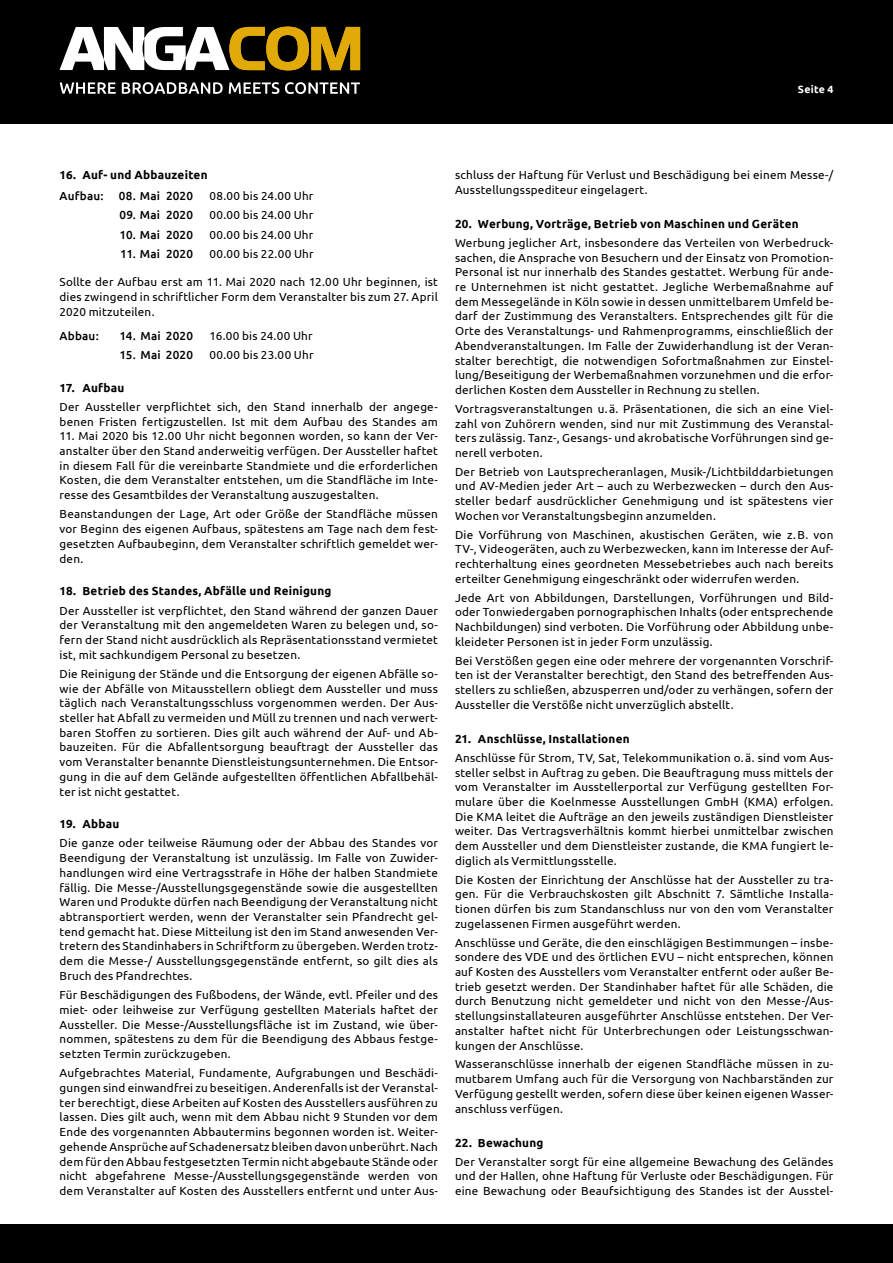
<style>
.page{position:relative;width:893px;height:1263px;background:#fff}
.page>*{position:absolute;margin:0;border:0;box-sizing:border-box;transform-origin:0 0}
.t1{font:11.7px/14.7px "Ubuntu";letter-spacing:.02em;color:#000;text-align:justify}
.t2{font:700 11.7px "Ubuntu";letter-spacing:.02em;color:#000}
.t3{font:500 11.7px "Ubuntu";letter-spacing:.015em;color:#000}
.t4{font:700 10.5px "Ubuntu";letter-spacing:.025em;color:#fff}
</style>
<div class="page">
<div style="left:0;top:1225px;width:893px;height:38px;background:#000"></div>
<div style="left:0;top:0;width:893px;height:123px;background:#000"></div>
<svg style="left:60px;top:27px;width:300px;height:44px"></svg>
<svg style="left:60px;top:82px;width:56px;height:12px"></svg>
<svg style="left:122px;top:82px;width:101px;height:12px"></svg>
<svg style="left:229px;top:82px;width:50px;height:12px"></svg>
<svg style="left:285px;top:82px;width:75px;height:12px"></svg>
<p class="t4" style="left:798px;top:83px;width:37px">Seite 4</p>
<p class="t2" style="left:60px;top:168px;width:150px">16. Auf- und Abbauzeiten</p>
<p class="t3" style="left:60px;top:188px;width:46px">Aufbau:</p>
<p class="t3" style="left:119px;top:188px;width:76px">08. Mai 2020</p>
<p class="t1" style="left:210px;top:188px;width:105px">08.00 bis 24.00 Uhr</p>
<p class="t3" style="left:119px;top:208px;width:75px">09. Mai 2020</p>
<p class="t1" style="left:210px;top:207px;width:105px">00.00 bis 24.00 Uhr</p>
<p class="t3" style="left:119px;top:227px;width:75px">10. Mai 2020</p>
<p class="t1" style="left:209px;top:227px;width:105px">00.00 bis 24.00 Uhr</p>
<p class="t3" style="left:120px;top:246px;width:74px">11. Mai 2020</p>
<p class="t1" style="left:209px;top:246px;width:106px">00.00 bis 22.00 Uhr</p>
<p class="t1" style="left:59px;top:274px;width:380px">Sollte der Aufbau erst am 11. Mai 2020 nach 12.00 Uhr beginnen, ist dies zwingend in schriftlicher Form dem Veranstalter bis zum 27. April 2020 mitzuteilen.</p>
<p class="t3" style="left:59px;top:328px;width:41px">Abbau:</p>
<p class="t3" style="left:120px;top:328px;width:75px">14. Mai 2020</p>
<p class="t1" style="left:209px;top:328px;width:105px">16.00 bis 24.00 Uhr</p>
<p class="t3" style="left:120px;top:347px;width:75px">15. Mai 2020</p>
<p class="t1" style="left:209px;top:347px;width:106px">00.00 bis 23.00 Uhr</p>
<p class="t2" style="left:59px;top:380px;width:66px">17. Aufbau</p>
<p class="t1" style="left:59px;top:399px;width:380px">Der Aussteller verpflichtet sich, den Stand innerhalb der angege&shy;benen Fristen fertigzustellen. Ist mit dem Aufbau des Standes am</p>
<p class="t1" style="left:60px;top:428px;width:380px">11. Mai 2020 bis 12.00 Uhr nicht begonnen worden, so kann der Ver&shy;anstalter über den Stand anderweitig verfügen. Der Aussteller haftet in diesem Fall für die vereinbarte Standmiete und die erforderlichen Kosten, die dem Veranstalter entstehen, um die Standfläche im Inte&shy;resse des Gesamtbildes der Veranstaltung auszugestalten.</p>
<p class="t1" style="left:60px;top:507px;width:380px">Beanstandungen der Lage, Art oder Größe der Standfläche müssen vor Beginn des eigenen Aufbaus, spätestens am Tage nach dem fest&shy;gesetzten Aufbaubeginn, dem Veranstalter schriftlich gemeldet wer&shy;den.</p>
<p class="t2" style="left:60px;top:584px;width:273px">18. Betrieb des Standes, Abfälle und Reinigung</p>
<p class="t1" style="left:60px;top:603px;width:380px">Der Aussteller ist verpflichtet, den Stand während der ganzen Dauer der Veranstaltung mit den angemeldeten Waren zu belegen und, so&shy;fern der Stand nicht ausdrücklich als Repräsentationsstand vermietet ist, mit sachkundigem Personal zu besetzen.</p>
<p class="t1" style="left:60px;top:666px;width:380px">Die Reinigung der Stände und die Entsorgung der eigenen Abfälle so&shy;wie der Abfälle von Mitausstellern obliegt dem Aussteller und muss täglich nach Veranstaltungsschluss vorgenommen werden. Der Aus&shy;steller hat Abfall zu vermeiden und Müll zu trennen und nach verwert&shy;baren Stoffen zu sortieren. Dies gilt auch während der Auf- und Ab&shy;bauzeiten. Für die Abfallentsorgung beauftragt der Aussteller das vom Veranstalter benannte Dienstleistungsunternehmen. Die Entsor&shy;gung in die auf dem Gelände aufgestellten öffentlichen Abfallbehäl&shy;ter ist nicht gestattet.</p>
<p class="t2" style="left:60px;top:817px;width:61px">19. Abbau</p>
<p class="t1" style="left:60px;top:836px;width:380px">Die ganze oder teilweise Räumung oder der Abbau des Standes vor Beendigung der Veranstaltung ist unzulässig. Im Falle von Zuwider&shy;handlungen wird eine Vertragsstrafe in Höhe der halben Standmiete fällig. Die Messe-/Ausstellungsgegenstände sowie die ausgestellten Waren und Produkte dürfen nach Beendigung der Veranstaltung nicht abtransportiert werden, wenn der Veranstalter sein Pfandrecht gel&shy;tend gemacht hat. Diese Mitteilung ist den im Stand anwesenden Ver&shy;tretern des Standinhabers in Schriftform zu übergeben. Werden trotz&shy;dem die Messe-/ Ausstellungsgegenstände entfernt, so gilt dies als Bruch des Pfandrechtes.</p>
<p class="t1" style="left:60px;top:987px;width:380px">Für Beschädigungen des Fußbodens, der Wände, evtl. Pfeiler und des miet- oder leihweise zur Verfügung gestellten Materials haftet der Aussteller. Die Messe-/Ausstellungsfläche ist im Zustand, wie über&shy;nommen, spätestens zu dem für die Beendigung des Abbaus festge&shy;setzten Termin zurückzugeben.</p>
<p class="t1" style="left:60px;top:1065px;width:380px">Aufgebrachtes Material, Fundamente, Aufgrabungen und Beschädi&shy;gungen sind einwandfrei zu beseitigen. Anderenfalls ist der Veranstal&shy;ter berechtigt, diese Arbeiten auf Kosten des Ausstellers ausführen zu lassen. Dies gilt auch, wenn mit dem Abbau nicht 9 Stunden vor dem Ende des vorgenannten Abbautermins begonnen worden ist. Weiter&shy;gehende Ansprüche auf Schadenersatz bleiben davon unberührt. Nach dem für den Abbau festgesetzten Termin nicht abgebaute Stände oder nicht abgefahrene Messe-/Ausstellungsgegenstände werden von dem Veranstalter auf Kosten des Ausstellers entfernt und unter Aus-</p>
<p class="t1" style="left:455px;top:167px;width:380px">schluss der Haftung für Verlust und Beschädigung bei einem Messe-/<br>Ausstellungsspediteur eingelagert.</p>
<p class="t2" style="left:455px;top:217px;width:345px">20. Werbung, Vorträge, Betrieb von Maschinen und Geräten</p>
<p class="t1" style="left:455px;top:235px;width:380px">Werbung jeglicher Art, insbesondere das Verteilen von Werbedruck&shy;sachen, die Ansprache von Besuchern und der Einsatz von Promotion-Personal ist nur innerhalb des Standes gestattet. Werbung für ande&shy;re Unternehmen ist nicht gestattet. Jegliche Werbemaßnahme auf dem Messegelände in Köln sowie in dessen unmittelbarem Umfeld be&shy;darf der Zustimmung des Veranstalters. Entsprechendes gilt für die Orte des Veranstaltungs- und Rahmenprogramms, einschließlich der Abendveranstaltungen. Im Falle der Zuwiderhandlung ist der Veran&shy;stalter berechtigt, die notwendigen Sofortmaßnahmen zur Einstel&shy;lung/Beseitigung der Werbemaßnahmen vorzunehmen und die erfor&shy;derlichen Kosten dem Aussteller in Rechnung zu stellen.</p>
<p class="t1" style="left:455px;top:401px;width:380px">Vortragsveranstaltungen u.ä. Präsentationen, die sich an eine Viel&shy;zahl von Zuhörern wenden, sind nur mit Zustimmung des Veranstal&shy;ters zulässig. Tanz-, Gesangs- und akrobatische Vorführungen sind ge&shy;nerell verboten.</p>
<p class="t1" style="left:455px;top:464px;width:380px">Der Betrieb von Lautsprecheranlagen, Musik-/Lichtbilddarbietungen und AV-Medien jeder Art – auch zu Werbezwecken – durch den Aus&shy;steller bedarf ausdrücklicher Genehmigung und ist spätestens vier Wochen vor Veranstaltungsbeginn anzumelden.</p>
<p class="t1" style="left:455px;top:527px;width:380px">Die Vorführung von Maschinen, akustischen Geräten, wie z.B. von TV-, Videogeräten, auch zu Werbezwecken, kann im Interesse der Auf&shy;rechterhaltung eines geordneten Messebetriebes auch nach bereits erteilter Genehmigung eingeschränkt oder widerrufen werden.</p>
<p class="t1" style="left:455px;top:590px;width:380px">Jede Art von Abbildungen, Darstellungen, Vorführungen und Bild&shy;oder Tonwiedergaben pornographischen Inhalts (oder entsprechende Nachbildungen) sind verboten. Die Vorführung oder Abbildung unbe&shy;kleideter Personen ist in jeder Form unzulässig.</p>
<p class="t1" style="left:455px;top:653px;width:380px">Bei Verstößen gegen eine oder mehrere der vorgenannten Vorschrif&shy;ten ist der Veranstalter berechtigt, den Stand des betreffenden Aus&shy;stellers zu schließen, abzusperren und/oder zu verhängen, sofern der Aussteller die Verstöße nicht unverzüglich abstellt.</p>
<p class="t2" style="left:455px;top:732px;width:176px">21. Anschlüsse, Installationen</p>
<p class="t1" style="left:455px;top:750px;width:380px">Anschlüsse für Strom, TV, Sat, Telekommunikation o.ä. sind vom Aus&shy;steller selbst in Auftrag zu geben. Die Beauftragung muss mittels der vom Veranstalter im Ausstellerportal zur Verfügung gestellten For&shy;mulare über die Koelnmesse Ausstellungen GmbH (KMA) erfolgen.<br>Die KMA leitet die Aufträge an den jeweils zuständigen Dienstleister weiter. Das Vertragsverhältnis kommt hierbei unmittelbar zwischen dem Aussteller und dem Dienstleister zustande, die KMA fungiert le&shy;diglich als Vermittlungsstelle.</p>
<p class="t1" style="left:455px;top:872px;width:380px">Die Kosten der Einrichtung der Anschlüsse hat der Aussteller zu tra&shy;gen. Für die Verbrauchskosten gilt Abschnitt 7. Sämtliche Installa&shy;tionen dürfen bis zum Standanschluss nur von den vom Veranstalter zugelassenen Firmen ausgeführt werden.</p>
<p class="t1" style="left:455px;top:935px;width:380px">Anschlüsse und Geräte, die den einschlägigen Bestimmungen – insbe&shy;sondere des VDE und des örtlichen EVU – nicht entsprechen, können auf Kosten des Ausstellers vom Veranstalter entfernt oder außer Be&shy;trieb gesetzt werden. Der Standinhaber haftet für alle Schäden, die durch Benutzung nicht gemeldeter und nicht von den Messe-/Aus&shy;stellungsinstallateuren ausgeführter Anschlüsse entstehen. Der Ver&shy;anstalter haftet nicht für Unterbrechungen oder Leistungsschwan&shy;kungen der Anschlüsse.</p>
<p class="t1" style="left:455px;top:1056px;width:380px">Wasseranschlüsse innerhalb der eigenen Standfläche müssen in zu&shy;mutbarem Umfang auch für die Versorgung von Nachbarständen zur Verfügung gestellt werden, sofern diese über keinen eigenen Wasser&shy;anschluss verfügen.</p>
<p class="t2" style="left:455px;top:1135px;width:90px">22. Bewachung</p>
<p class="t1" style="left:455px;top:1154px;width:380px">Der Veranstalter sorgt für eine allgemeine Bewachung des Geländes und der Hallen, ohne Haftung für Verluste oder Beschädigungen. Für eine Bewachung oder Beaufsichtigung des Standes ist der Ausstel-</p>
</div>
